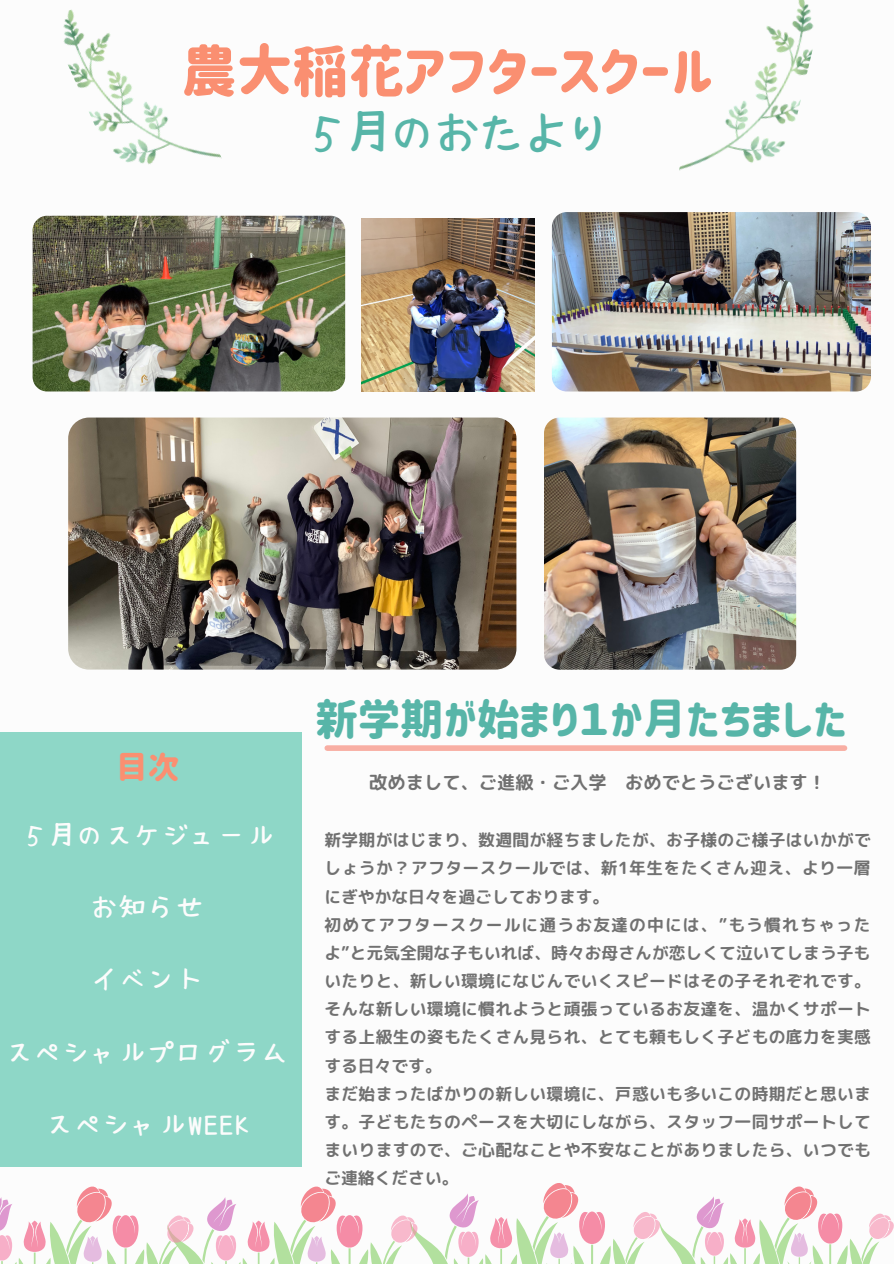
<style>
.page{position:relative;width:894px;height:1264px;background:#fff}
.page>*{position:absolute;margin:0;border:0;box-sizing:border-box;transform-origin:0 0}
.t1{font:55.8px "Corporate Logo Rounded";color:#fa8f71}
.t2{font:45.45px "Hanazome Font";letter-spacing:-.02em;color:#57b5a8}
.t3{font:42.45px "Corporate Logo Rounded";color:#57b5a8}
.t4{font:31.5px "Corporate Logo Rounded";color:#fa8f71}
.t5{font:25.8px "Hanazome Font";letter-spacing:.1em;color:#fcfcfc}
.t6{font:18.3px "rounded mplus 1 p bold";color:#717171}
.t7{font:16.8px/28.2px "rounded mplus 1 p bold";letter-spacing:.02em;color:#717171;text-align:justify}
</style>
<div class="page">
<div style="left:327px;top:745px;width:517px;height:6px;background:#f8aea3"></div>
<img style="left:68px;top:417px;width:448px;height:252px;border-radius:21px">
<img style="left:361px;top:218px;width:173px;height:173px">
<img style="left:551px;top:212px;width:319px;height:179px;border-radius:15px">
<img style="left:544px;top:417px;width:252px;height:252px;border-radius:16px">
<img style="left:33px;top:216px;width:312px;height:175px;border-radius:15px">
<div style="left:0;top:732px;width:301px;height:435px;background:#8ed7c7"></div>
<svg style="left:0;top:1183px;width:893px;height:80px"></svg>
<img style="left:63px;top:9px;width:159px;height:156px">
<img style="left:679px;top:0;width:135px;height:171px">
<p class="t1" style="left:181px;top:44px;width:534px">農大稲花アフタースクール</p>
<p class="t2" style="left:302px;top:109px;width:314px">５月のおたより</p>
<p class="t4" style="left:116px;top:751px;width:65px">目次</p>
<p class="t5" style="left:21px;top:822px;width:255px">５月のスケジュール</p>
<p class="t5" style="left:92px;top:894px;width:113px">お知らせ</p>
<p class="t5" style="left:92px;top:966px;width:113px">イベント</p>
<p class="t5" style="left:6px;top:1038px;width:283px">スペシャルプログラム</p>
<p class="t5" style="left:46px;top:1110px;width:203px">スペシャルWEEK</p>
<p class="t3" style="left:315px;top:698px;width:533px">新学期が始まり１か月たちました</p>
<p class="t6" style="left:369px;top:769px;width:458px">改めまして、ご進級・ご入学 おめでとうございます！</p>
<p class="t7" style="left:324px;top:825px;width:548px">新学期がはじまり、数週間が経ちましたが、お子様のご様子はいかがでしょうか？アフタースクールでは、新1年生をたくさん迎え、より一層にぎやかな日々を過ごしております。</p>
<p class="t7" style="left:324px;top:910px;width:548px">初めてアフタースクールに通うお友達の中には、”もう慣れちゃったよ”と元気全開な子もいれば、時々お母さんが恋しくて泣いてしまう子もいたりと、新しい環境になじんでいくスピードはその子それぞれです。そんな新しい環境に慣れようと頑張っているお友達を、温かくサポートする上級生の姿もたくさん見られ、とても頼もしく子どもの底力を実感する日々です。</p>
<p class="t7" style="left:324px;top:1079px;width:548px">まだ始まったばかりの新しい環境に、戸惑いも多いこの時期だと思います。子どもたちのペースを大切にしながら、スタッフ一同サポートしてまいりますので、ご心配なことや不安なことがありましたら、いつでもご連絡ください。</p>
</div>
